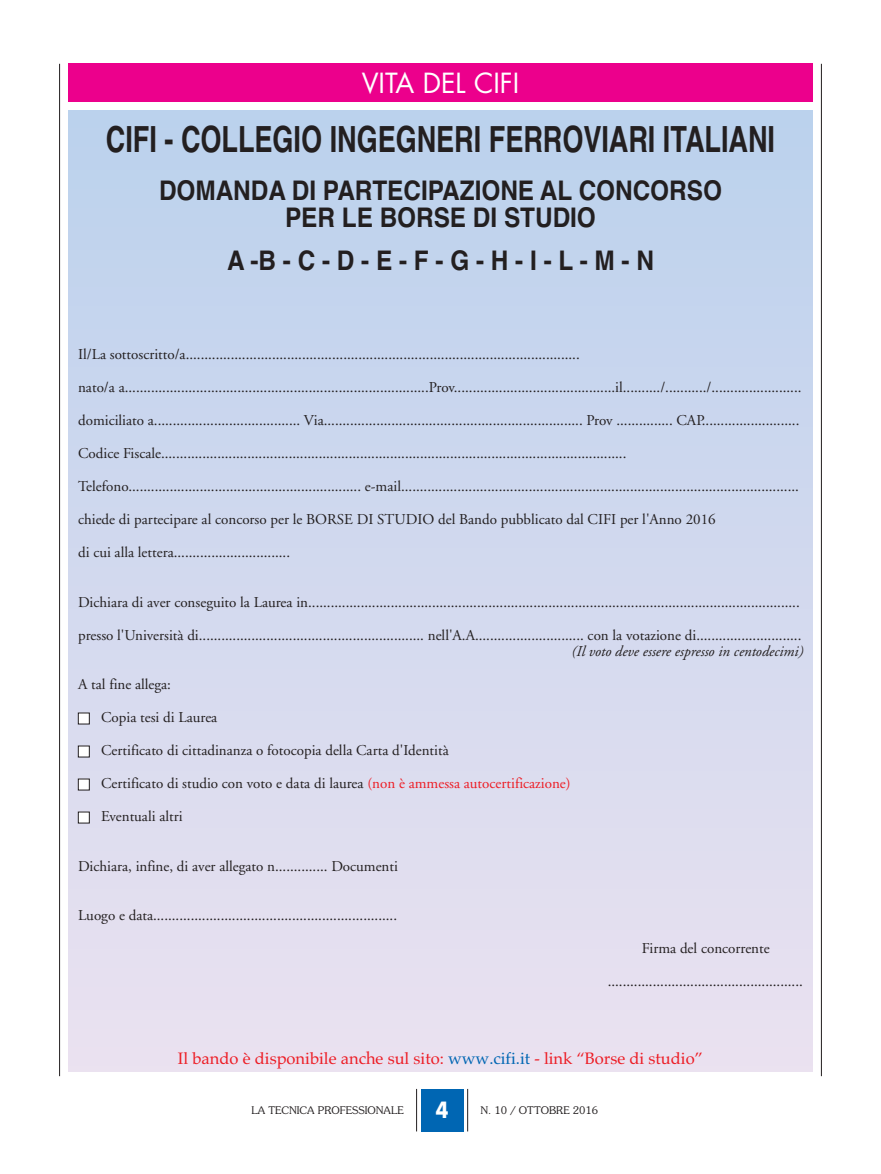
<style>
.page{position:relative;width:881px;height:1174px;background:#fff}
.page>*{position:absolute;margin:0;border:0;box-sizing:border-box;transform-origin:0 0}
.t1{font:700 36px "Helvetica";color:#231f20;scale:.75 1}
.t2{font:700 27px/27px "Helvetica";color:#231f20;text-align:center;scale:.9 1}
.t3{font:27px "Futura";color:#fff}
.t4{font:700 21.75px "Futura";color:#fff;scale:.85 1}
.t5{font:16.5px "Palatino";color:#ed1c24}
.t6{font:15px "Adobe Garamond";color:#231f20}
.t7{font:italic 15px "Adobe Garamond";color:#231f20}
.t8{font:300 10.5px "Souvenir";color:#231f20}
.s1{color:#fff}
.s2{color:#ed1c24}
.s3{color:#0066b3}
</style>
<div class="page">
<hr style="left:59px;top:64px;width:1px;height:1012px;background:#231f20">
<hr style="left:820px;top:64px;width:1px;height:1012px;background:#231f20">
<div style="left:420px;top:1089px;width:43px;height:42px;background:#0066b3"></div>
<hr style="left:416px;top:1089px;width:1px;height:42px;background:#231f20">
<hr style="left:467px;top:1089px;width:1px;height:42px;background:#231f20">
<div style="left:68px;top:111px;width:744px;height:960px;background:linear-gradient(to bottom,#bbd1ed,#ebe1f0)"></div>
<div style="left:68px;top:64px;width:744px;height:38px;background:#ec008c"></div>
<h2 class="t3" style="left:361px;top:70px;width:159px">VITA DEL CIFI</h2>
<h1 class="t1" style="left:106px;top:126px;width:893px">CIFI - COLLEGIO INGEGNERI FERROVIARI ITALIANI</h1>
<h2 class="t2" style="left:159px;top:179px;width:626px">DOMANDA DI PARTECIPAZIONE AL CONCORSO<br>PER LE BORSE DI STUDIO</h2>
<h2 class="t2" style="left:227px;top:250px;width:475px">A -B - C - D - E - F - G - H - I - L - M - N</h2>
<p class="t6" style="left:78px;top:348px;width:503px">Il/La sottoscritto/a.........................................................................................................</p>
<p class="t6" style="left:78px;top:381px;width:724px">nato/a a.................................................................................Prov...........................................il........../.........../........................</p>
<p class="t6" style="left:78px;top:414px;width:722px">domiciliato a....................................... Via..................................................................... Prov ............... CAP..........................</p>
<p class="t6" style="left:78px;top:447px;width:549px">Codice Fiscale............................................................................................................................</p>
<p class="t6" style="left:78px;top:480px;width:722px">Telefono.............................................................. e-mail..........................................................................................................</p>
<p class="t6" style="left:78px;top:513px;width:638px">chiede di partecipare al concorso per le BORSE DI STUDIO del Bando pubblicato dal CIFI per l'Anno 2016</p>
<p class="t6" style="left:78px;top:546px;width:213px">di cui alla lettera...............................</p>
<p class="t6" style="left:78px;top:596px;width:723px">Dichiara di aver conseguito la Laurea in...................................................................................................................................</p>
<p class="t6" style="left:78px;top:629px;width:724px">presso l'Università di............................................................ nell'A.A............................. con la votazione di............................</p>
<p class="t7" style="left:571px;top:645px;width:233px">(Il voto deve essere espresso in centodecimi)</p>
<p class="t6" style="left:78px;top:678px;width:94px">A tal fine allega:</p>
<p class="t6" style="left:78px;top:711px;width:141px"><span class="s1">■</span> Copia tesi di Laurea</p>
<p class="t6" style="left:78px;top:744px;width:372px"><span class="s1">■</span> Certificato di cittadinanza o fotocopia della Carta d'Identità</p>
<p class="t6" style="left:78px;top:777px;width:494px"><span class="s1">■</span> Certificato di studio con voto e data di laurea <span class="s2">(non è ammessa autocertificazione)</span></p>
<p class="t6" style="left:78px;top:810px;width:106px"><span class="s1">■</span> Eventuali altri</p>
<p class="t6" style="left:78px;top:860px;width:321px">Dichiara, infine, di aver allegato n.............. Documenti</p>
<p class="t6" style="left:78px;top:909px;width:320px">Luogo e data.................................................................</p>
<p class="t6" style="left:641px;top:942px;width:129px">Firma del concorrente</p>
<p class="t6" style="left:607px;top:975px;width:196px">....................................................</p>
<p class="t5" style="left:178px;top:1051px;width:526px">Il bando è disponibile anche sul sito: <span class="s3">www.cifi.it</span> - link “Borse di studio”</p>
<p class="t8" style="left:251px;top:1105px;width:154px">LA TECNICA PROFESSIONALE</p>
<h3 class="t4" style="left:435px;top:1099px;width:16px">4</h3>
<p class="t8" style="left:480px;top:1105px;width:119px">N. 10 / OTTOBRE 2016</p>
</div>
